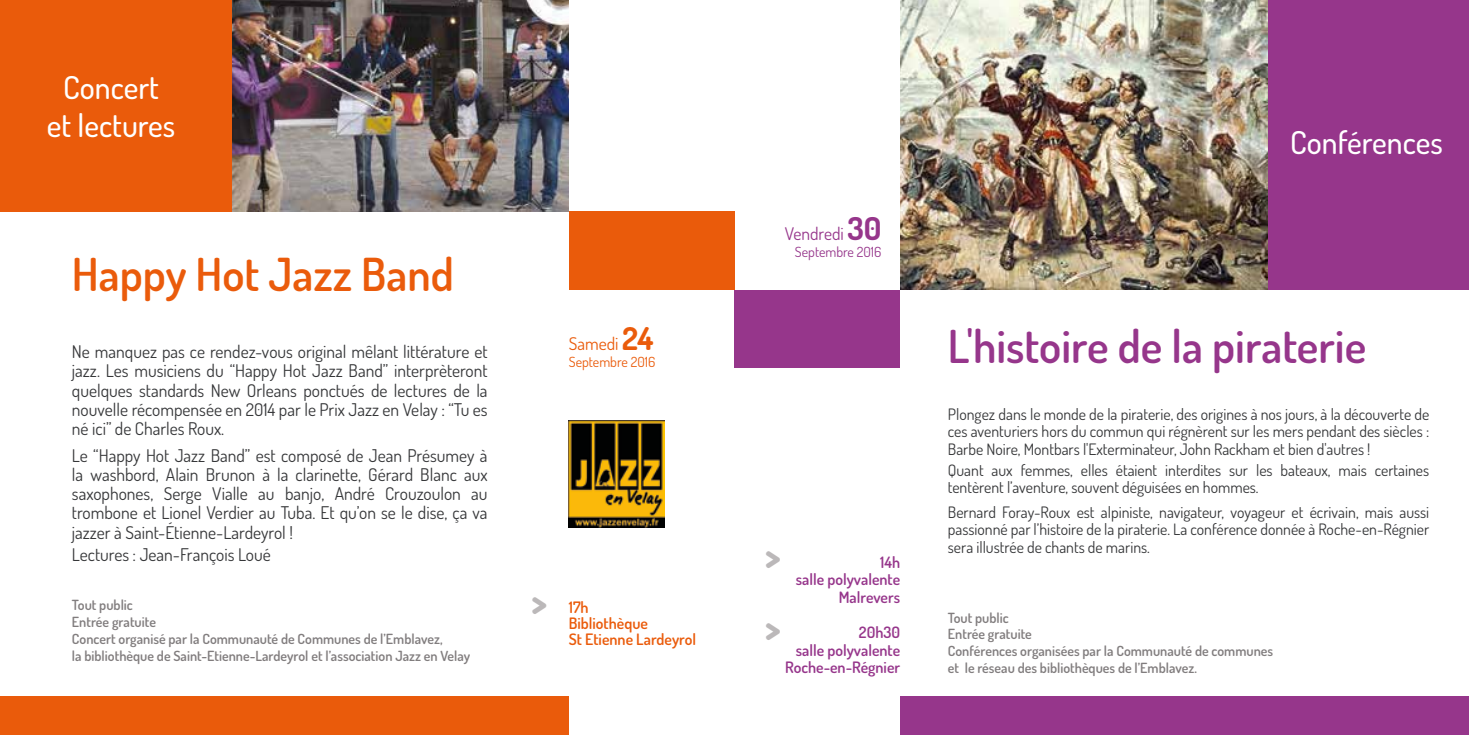
<style>
.page{position:relative;width:1469px;height:735px;background:#fff}
.page>*{position:absolute;margin:0;border:0;box-sizing:border-box;transform-origin:0 0}
.t1{font:600 45.5px "Dosis";color:#96368b}
.t2{font:600 45.5px "Dosis";color:#ea5b0b}
.t3{font:800 37.45px/71.2px "Dosis";color:#bbb8b9}
.t4{font:500 31.5px/37.8px "Dosis";color:#fff;text-align:center}
.t5{font:17.5px/19.2px "Dosis";color:#363739;text-align:justify}
.t6{font:17.5px "Dosis";color:#96368b}
.t7{font:17.5px "Dosis";color:#ea5b0b}
.t8{font:15.75px/17.5px "Dosis";color:#363739;text-align:justify}
.t9{font:600 15.75px/17.5px "Dosis";color:#96368b;text-align:right}
.t10{font:600 15.75px/15.8px "Dosis";color:#ea5b0b}
.t11{font:600 14px/16.8px "Dosis";color:#817d7e}
.t12{font:14px "Dosis";color:#ea5b0b}
.t13{font:14px "Dosis";color:#96368b}
.s1{font-weight:700;font-size:31.5px}
</style>
<div class="page">
<div style="left:0;top:0;width:569px;height:211px;background:#ea5b0b"></div>
<div style="left:0;top:696px;width:569px;height:38px;background:#ea5b0b"></div>
<div style="left:569px;top:211px;width:165px;height:78px;background:#ea5b0b"></div>
<img style="left:232px;top:0;width:337px;height:211px">
<img style="left:569px;top:420px;width:96px;height:107px">
<div style="left:1267px;top:0;width:201px;height:289px;background:#96368b"></div>
<div style="left:900px;top:696px;width:568px;height:38px;background:#96368b"></div>
<div style="left:734px;top:289px;width:166px;height:78px;background:#96368b"></div>
<img style="left:900px;top:0;width:367px;height:289px">
<h3 class="t4" style="left:47px;top:68px;width:130px">Concert<br>et lectures</h3>
<h1 class="t2" style="left:72px;top:245px;width:383px">Happy Hot Jazz Band</h1>
<p class="t5" style="left:72px;top:341px;width:417px">Ne manquez pas ce rendez-vous original mêlant littérature et jazz. Les musiciens du “Happy Hot Jazz Band” interprèteront quelques standards New Orleans ponctués de lectures de la nouvelle récompensée en 2014 par le Prix Jazz en Velay : “Tu es né ici” de Charles Roux.</p>
<p class="t5" style="left:72px;top:445px;width:417px">Le “Happy Hot Jazz Band” est composé de Jean Présumey à la washbord, Alain Brunon à la clarinette, Gérard Blanc aux saxophones, Serge Vialle au banjo, André Crouzoulon au trombone et Lionel Verdier au Tuba. Et qu’on se le dise, ça va jazzer à Saint-Étienne-Lardeyrol !</p>
<p class="t5" style="left:72px;top:544px;width:200px">Lectures : Jean-François Loué</p>
<p class="t11" style="left:72px;top:596px;width:400px">Tout public<br>Entrée gratuite<br>Concert organisé par la Communauté de Communes de l’Emblavez,<br>la bibliothèque de Saint-Etienne-Lardeyrol et l’association Jazz en Velay</p>
<p class="t7" style="left:569px;top:332px;width:86px">Samedi <span class="s1">24</span></p>
<p class="t12" style="left:569px;top:352px;width:88px">Septembre 2016</p>
<h2 class="t3" style="left:531px;top:566px;width:17px">&gt;</h2>
<p class="t10" style="left:569px;top:599px;width:129px">17h<br>Bibliothèque<br>St Etienne Lardeyrol</p>
<p class="t6" style="left:785px;top:222px;width:98px">Vendredi <span class="s1">30</span></p>
<p class="t13" style="left:795px;top:242px;width:88px">Septembre 2016</p>
<h2 class="t3" style="left:764px;top:519px;width:17px">&gt; &gt;</h2>
<p class="t9" style="left:795px;top:552px;width:106px">14h<br>salle polyvalente<br>Malrevers</p>
<p class="t9" style="left:785px;top:622px;width:116px">20h30<br>salle polyvalente<br>Roche-en-Régnier</p>
<h3 class="t4" style="left:1290px;top:122px;width:154px">Conférences</h3>
<h1 class="t1" style="left:947px;top:317px;width:420px">L'histoire de la piraterie</h1>
<p class="t8" style="left:947px;top:404px;width:483px">Plongez dans le monde de la piraterie, des origines à nos jours, à la découverte de ces aventuriers hors du commun qui régnèrent sur les mers pendant des siècles :<br>Barbe Noire, Montbars l'Exterminateur, John Rackham et bien d'autres !</p>
<p class="t8" style="left:947px;top:460px;width:483px">Quant aux femmes, elles étaient interdites sur les bateaux, mais certaines tentèrent l’aventure, souvent déguisées en hommes.</p>
<p class="t8" style="left:947px;top:502px;width:483px">Bernard Foray-Roux est alpiniste, navigateur, voyageur et écrivain, mais aussi passionné par l’histoire de la piraterie. La conférence donnée à Roche-en-Régnier sera illustrée de chants de marins.</p>
<p class="t11" style="left:947px;top:608px;width:327px">Tout public<br>Entrée gratuite<br>Conférences organisées par la Communauté de communes et le réseau des bibliothèques de l’Emblavez.</p>
</div>
